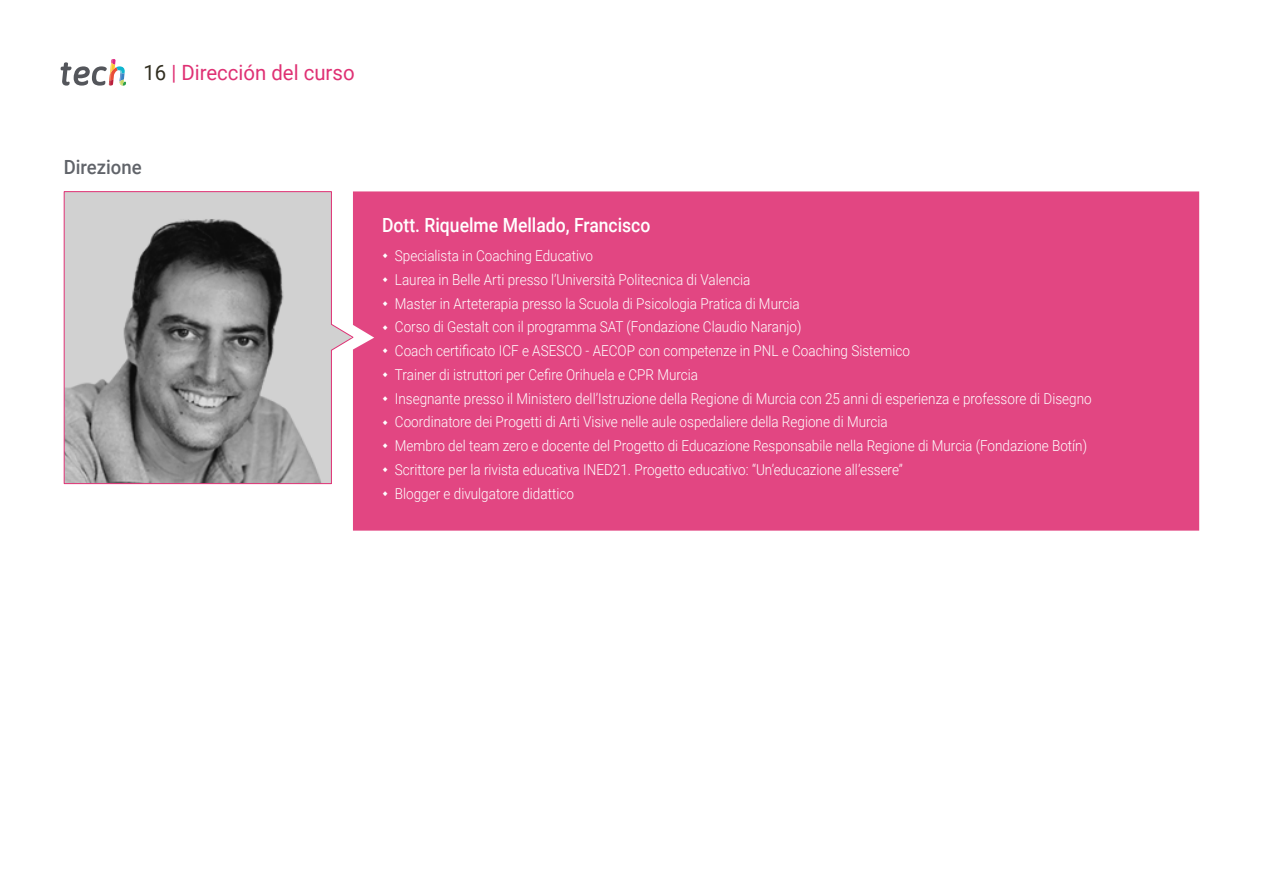
<style>
.page{position:relative;width:1263px;height:893px;background:#fff}
.page>*{position:absolute;margin:0;border:0;box-sizing:border-box;transform-origin:0 0}
.t1{font:21px "Roboto";color:#df3174}
.t2{font:500 19.5px "Roboto";color:#fff;scale:.9 1}
.t3{font:500 19.5px "Roboto";color:#61646a;scale:.95 1}
.t4{font:300 15px/23.7px "Roboto";color:#fff;scale:.9 1}
.s1{color:#312e20}
</style>
<div class="page">
<svg style="left:61px;top:59px;width:65px;height:27px"></svg>
<div style="left:353px;top:191px;width:846px;height:340px;background:#e24682"></div>
<svg style="left:64px;top:191px;width:290px;height:293px;background:#a5a2a3"></svg>
<svg style="left:383px;top:253px;width:4px;height:5px"></svg>
<svg style="left:383px;top:277px;width:4px;height:5px"></svg>
<svg style="left:383px;top:301px;width:4px;height:5px"></svg>
<svg style="left:383px;top:325px;width:4px;height:5px"></svg>
<svg style="left:383px;top:348px;width:4px;height:5px"></svg>
<svg style="left:383px;top:372px;width:4px;height:5px"></svg>
<svg style="left:383px;top:396px;width:4px;height:5px"></svg>
<svg style="left:383px;top:420px;width:4px;height:5px"></svg>
<svg style="left:383px;top:443px;width:4px;height:5px"></svg>
<svg style="left:383px;top:467px;width:4px;height:5px"></svg>
<svg style="left:383px;top:491px;width:4px;height:5px"></svg>
<h1 class="t1" style="left:144px;top:57px;width:213px"><span class="s1">16</span> | Dirección del curso</h1>
<h2 class="t3" style="left:64px;top:154px;width:84px">Direzione</h2>
<h2 class="t2" style="left:382px;top:212px;width:300px">Dott. Riquelme Mellado, Francisco</h2>
<p class="t4" style="left:395px;top:243px;width:776px">Specialista in Coaching Educativo<br>Laurea in Belle Arti presso l’Università Politecnica di Valencia<br>Master in Arteterapia presso la Scuola di Psicologia Pratica di Murcia<br>Corso di Gestalt con il programma SAT (Fondazione Claudio Naranjo)<br>Coach certificato ICF e ASESCO - AECOP con competenze in PNL e Coaching Sistemico<br>Trainer di istruttori per Cefire Orihuela e CPR Murcia<br>Insegnante presso il Ministero dell’Istruzione della Regione di Murcia con 25 anni di esperienza e professore di Disegno Coordinatore dei Progetti di Arti Visive nelle aule ospedaliere della Regione di Murcia<br>Membro del team zero e docente del Progetto di Educazione Responsabile nella Regione di Murcia (Fondazione Botín)<br>Scrittore per la rivista educativa INED21. Progetto educativo: “Un’educazione all’essere”<br>Blogger e divulgatore didattico</p>
</div>
